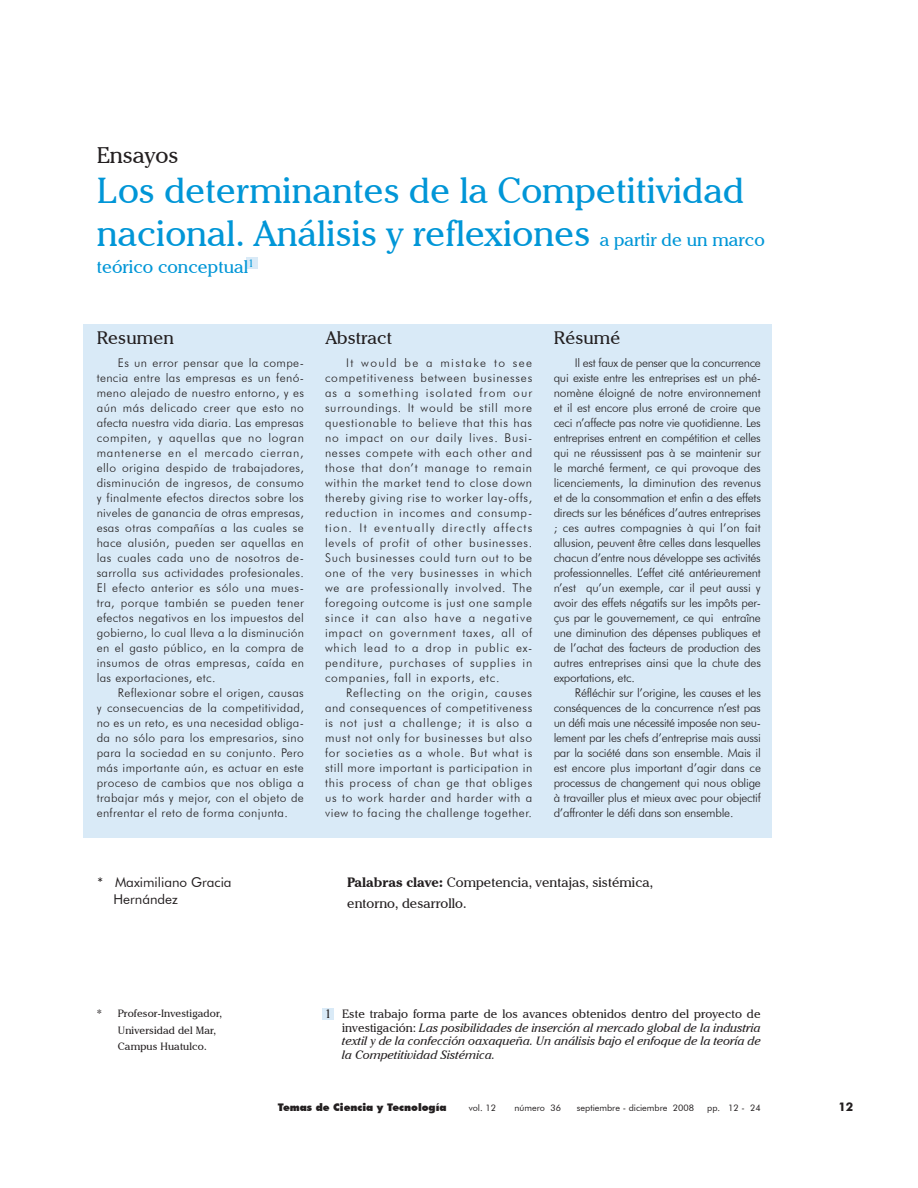
<style>
.page{position:relative;width:918px;height:1188px;background:#fff}
.page>*{position:absolute;margin:0;border:0;box-sizing:border-box;transform-origin:0 0}
.cabeza{font:36px/43.2px "Cheltenham IT Cby BT";color:#0196d7}
.ensayo{font:22.5px "Cheltenham IT Cby BT";color:#231f20}
.Abs_titu_español{font:18px "Cheltenham IT Cby BT";color:#231f20}
.cabeza-2{font:18px "Cheltenham IT Cby BT";color:#0196d7}
.cuerpo{font:13.5px "Cheltenham IT Cby BT";color:#231f20}
.autor{font:13.5px "Futura BT";color:#231f20}
.abstrait__frances{font:300 12px/15px "Futura BT";letter-spacing:.02em;color:#231f20;text-align:justify}
.abstract__resumen_in{font:300 12px/15px "Futura BT";letter-spacing:.03em;color:#231f20;text-align:justify}
.piepag{font:italic 12px/13.5px "Cheltenham IT Cby BT";color:#231f20;text-align:justify}
.t1{font:700 12px "Futura BT";color:#231f20}
.autor-referencia{font:10.5px/16.5px "Cheltenham IT Cby BT";letter-spacing:.01em;color:#231f20}
.t2{font:900 10.5px "Futura BT";color:#231f20}
.t3{font:9px "Futura BT";color:#231f20}
.s1{font-size:18px}
.s2{font-weight:700}
.s3{font-style:normal}
</style>
<div class="page">
<div style="left:246px;top:257px;width:11px;height:11px;background:#d9eaf7"></div>
<div style="left:323px;top:1008px;width:11px;height:11px;background:#d9eaf7"></div>
<div style="left:83px;top:325px;width:689px;height:513px;background:#d9eaf7"></div>
<p class="ensayo" style="left:97px;top:141px;width:83px">Ensayos</p>
<p class="cabeza" style="left:97px;top:168px;width:670px">Los determinantes de la Competitividad nacional. Análisis y reflexiones <span class="s1">a partir de un marco</span></p>
<p class="cabeza-2" style="left:97px;top:256px;width:159px">teórico conceptual<sup>1</sup></p>
<p class="Abs_titu_español" style="left:97px;top:327px;width:79px">Resumen</p>
<p class="Abs_titu_español" style="left:326px;top:327px;width:68px">Abstract</p>
<p class="Abs_titu_español" style="left:554px;top:327px;width:68px">Résumé</p>
<p class="abstract__resumen_in" style="left:97px;top:355px;width:209px;text-indent:21px">Es un error pensar que la compe&shy;tencia entre las empresas es un fenó&shy;meno alejado de nuestro entorno, y es aún más delicado creer que esto no afecta nuestra vida diaria. Las empresas compiten, y aquellas que no logran mantenerse en el mercado cierran, ello origina despido de trabajadores, disminución de ingresos, de consumo y finalmente efectos directos sobre los niveles de ganancia de otras empresas, esas otras compañías a las cuales se hace alusión, pueden ser aquellas en las cuales cada uno de nosotros de&shy;sarrolla sus actividades profesionales.<br>El efecto anterior es sólo una mues&shy;tra, porque también se pueden tener efectos negativos en los impuestos del gobierno, lo cual lleva a la disminución en el gasto público, en la compra de insumos de otras empresas, caída en las exportaciones, etc.</p>
<p class="abstract__resumen_in" style="left:97px;top:685px;width:209px;text-indent:21px">Reflexionar sobre el origen, causas y consecuencias de la competitividad, no es un reto, es una necesidad obliga&shy;da no sólo para los empresarios, sino para la sociedad en su conjunto. Pero más importante aún, es actuar en este proceso de cambios que nos obliga a trabajar más y mejor, con el objeto de enfrentar el reto de forma conjunta.</p>
<p class="abstrait__frances" style="left:325px;top:355px;width:209px;text-indent:21px">It would be a mistake to see competitiveness between businesses as a something isolated from our surroundings. It would be still more questionable to believe that this has no impact on our daily lives. Busi&shy;nesses compete with each other and those that don’t manage to remain within the market tend to close down thereby giving rise to worker lay-offs, reduction in incomes and consump&shy;tion. It eventually directly affects levels of profit of other businesses.<br>Such businesses could turn out to be one of the very businesses in which we are professionally involved. The foregoing outcome is just one sample since it can also have a negative impact on government taxes, all of which lead to a drop in public ex&shy;penditure, purchases of supplies in companies, fall in exports, etc.</p>
<p class="abstrait__frances" style="left:325px;top:685px;width:209px;text-indent:21px">Reflecting on the origin, causes and consequences of competitiveness is not just a challenge; it is also a must not only for businesses but also for societies as a whole. But what is still more important is participation in this process of chan ge that obliges us to work harder and harder with a view to facing the challenge together.</p>
<p class="abstrait__frances" style="left:554px;top:355px;width:209px;text-indent:21px">Il est faux de penser que la concurrence qui existe entre les entreprises est un phé&shy;nomène éloigné de notre environnement et il est encore plus erroné de croire que ceci n’affecte pas notre vie quotidienne. Les entreprises entrent en compétition et celles qui ne réussissent pas à se maintenir sur le marché ferment, ce qui provoque des licenciements, la diminution des revenus et de la consommation et enfin a des effets directs sur les bénéfices d’autres entreprises ; ces autres compagnies à qui l’on fait allusion, peuvent être celles dans lesquelles chacun d’entre nous développe ses activités professionnelles. L’effet cité antérieurement n’est qu’un exemple, car il peut aussi y avoir des effets négatifs sur les impôts per&shy;çus par le gouvernement, ce qui entraîne une diminution des dépenses publiques et de l’achat des facteurs de production des autres entreprises ainsi que la chute des exportations, etc.</p>
<p class="abstrait__frances" style="left:554px;top:685px;width:209px;text-indent:21px">Réfléchir sur l’origine, les causes et les conséquences de la concurrence n’est pas un défi mais une nécessité imposée non seu&shy;lement par les chefs d’entreprise mais aussi par la société dans son ensemble. Mais il est encore plus important d’agir dans ce processus de changement qui nous oblige à travailler plus et mieux avec pour objectif d’affronter le défi dans son ensemble.</p>
<p class="autor" style="left:97px;top:874px;width:136px">* Maximiliano Gracia</p>
<p class="autor" style="left:113px;top:891px;width:66px">Hernández</p>
<p class="cuerpo" style="left:347px;top:874px;width:308px"><span class="s2">Palabras clave:</span> Competencia, ventajas, sistémica,</p>
<p class="cuerpo" style="left:347px;top:895px;width:121px">entorno, desarrollo.</p>
<p class="autor-referencia" style="left:118px;top:1005px;width:106px;text-indent:-21px">* Profesor-Investigador,<br>Universidad del Mar,</p>
<p class="autor-referencia" style="left:118px;top:1038px;width:90px">Campus Huatulco.</p>
<p class="piepag" style="left:342px;top:1007px;width:420px;text-indent:-17px"><span class="s3">1 Este trabajo forma parte de los avances obtenidos dentro del proyecto de investigación:</span> Las posibilidades de inserción al mercado global de la industria textil y de la confección oaxaqueña. Un análisis bajo el enfoque de la teoría de la Competitividad Sistémica.</p>
<p class="t2" style="left:278px;top:1101px;width:170px">Temas de Ciencia y Tecnología</p>
<p class="t3" style="left:469px;top:1102px;width:29px">vol. 12</p>
<p class="t3" style="left:515px;top:1102px;width:48px">número 36</p>
<p class="t3" style="left:577px;top:1102px;width:119px">septiembre - diciembre 2008</p>
<p class="t3" style="left:707px;top:1102px;width:55px">pp. 12 - 24</p>
<p class="t1" style="left:838px;top:1100px;width:16px">12</p>
</div>
